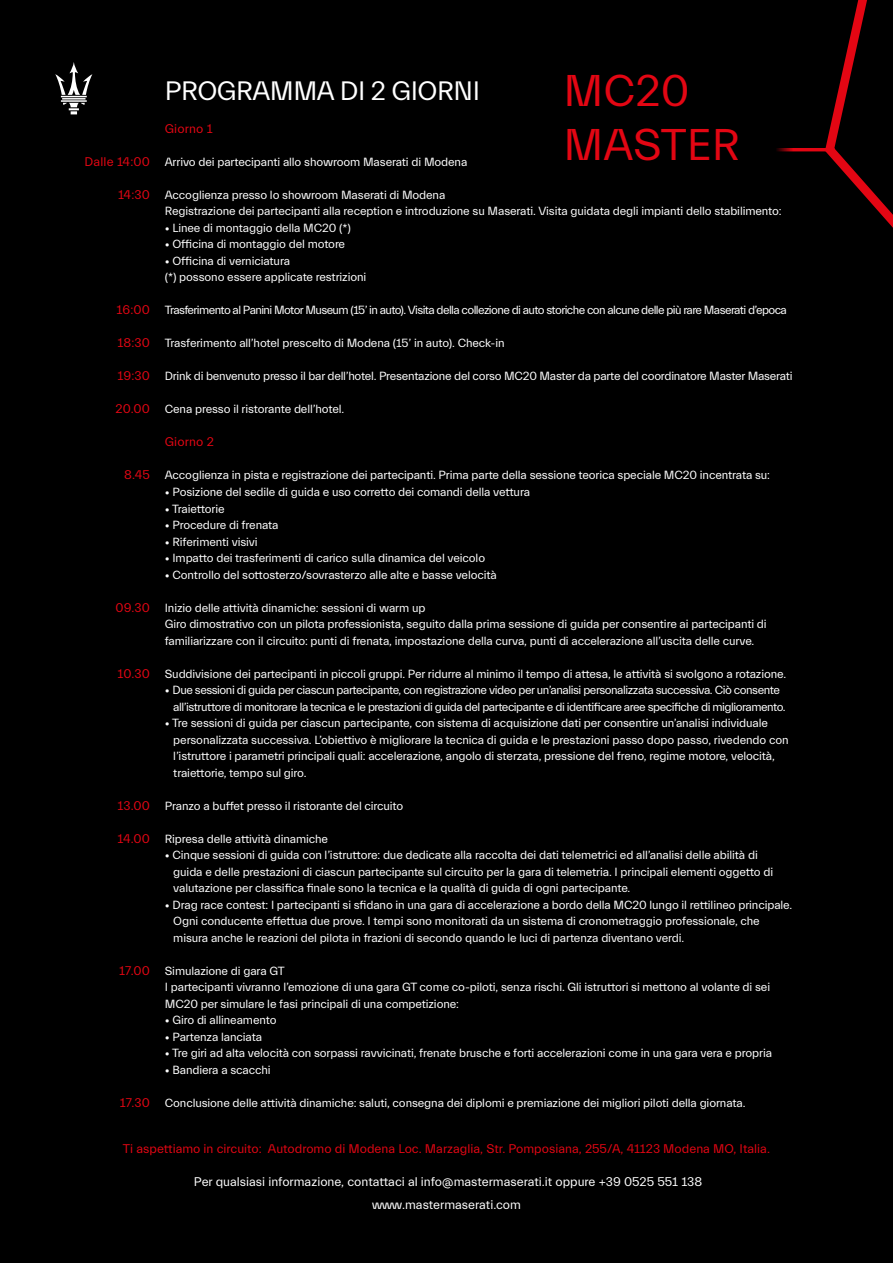
<style>
.page{position:relative;width:893px;height:1263px;background:#000}
.page>*{position:absolute;margin:0;border:0;box-sizing:border-box;transform-origin:0 0}
.t1{font:45px/54.3px "Everett";color:#e30613}
.t2{font:27px "Everett";letter-spacing:-.02em;color:#fff}
.t3{font:12.75px "Everett";color:#e30613}
.t4{font:12.75px/22.8px "Everett";color:#fff;text-align:center}
.t5{font:12px/16.5px "Everett";letter-spacing:-.01em;color:#fff}
.t6{font:12px/16.5px "Everett";letter-spacing:-.04em;color:#fff}
.t7{font:12px "Everett";letter-spacing:-.05em;color:#fff}
</style>
<div class="page">
<hr style="left:775px;top:148px;width:55px;height:3px;background:#e30613">
<div style="left:820px;top:0;width:73px;height:481px;background:#000"></div>
<svg style="left:55px;top:62px;width:37px;height:52px;background:#3d3d3d"></svg>
<p class="t3" style="left:85px;top:155px;width:67px">Dalle 14:00</p>
<p class="t3" style="left:118px;top:188px;width:33px">14:30</p>
<p class="t3" style="left:117px;top:303px;width:35px">16:00</p>
<p class="t3" style="left:117px;top:336px;width:34px">18:30</p>
<p class="t3" style="left:117px;top:369px;width:34px">19:30</p>
<p class="t3" style="left:115px;top:402px;width:36px">20.00</p>
<p class="t3" style="left:124px;top:468px;width:27px">8.45</p>
<p class="t3" style="left:115px;top:600px;width:36px">09.30</p>
<p class="t3" style="left:118px;top:666px;width:34px">10.30</p>
<p class="t3" style="left:117px;top:798px;width:34px">13.00</p>
<p class="t3" style="left:118px;top:831px;width:34px">14.00</p>
<p class="t3" style="left:119px;top:963px;width:32px">17.00</p>
<p class="t3" style="left:120px;top:1095px;width:31px">17.30</p>
<h1 class="t1" style="left:563px;top:64px;width:178px">MC20<br>MASTER</h1>
<h2 class="t2" style="left:165px;top:76px;width:317px">PROGRAMMA DI 2 GIORNI</h2>
<p class="t3" style="left:165px;top:122px;width:49px">Giorno 1</p>
<p class="t5" style="left:165px;top:154px;width:304px">Arrivo dei partecipanti allo showroom Maserati di Modena</p>
<p class="t5" style="left:165px;top:187px;width:618px">Accoglienza presso lo showroom Maserati di Modena<br>Registrazione dei partecipanti alla reception e introduzione su Maserati. Visita guidata degli impianti dello stabilimento:</p>
<p class="t5" style="left:165px;top:220px;width:188px">• Linee di montaggio della MC20 (*)</p>
<p class="t5" style="left:165px;top:236px;width:182px">• Officina di montaggio del motore</p>
<p class="t5" style="left:165px;top:253px;width:203px">• Officina di verniciatura<br>(*) possono essere applicate restrizioni</p>
<p class="t7" style="left:165px;top:304px;width:624px">Trasferimento al Panini Motor Museum (15’ in auto). Visita della collezione di auto storiche con alcune delle più rare Maserati d’epoca</p>
<p class="t5" style="left:165px;top:335px;width:341px">Trasferimento all’hotel prescelto di Modena (15’ in auto). Check-in</p>
<p class="t5" style="left:165px;top:368px;width:629px">Drink di benvenuto presso il bar dell’hotel. Presentazione del corso MC20 Master da parte del coordinatore Master Maserati</p>
<p class="t5" style="left:165px;top:401px;width:181px">Cena presso il ristorante dell’hotel.</p>
<p class="t3" style="left:165px;top:435px;width:51px">Giorno 2</p>
<p class="t5" style="left:165px;top:467px;width:607px">Accoglienza in pista e registrazione dei partecipanti. Prima parte della sessione teorica speciale MC20 incentrata su:</p>
<p class="t5" style="left:165px;top:484px;width:367px">• Posizione del sedile di guida e uso corretto dei comandi della vettura</p>
<p class="t5" style="left:165px;top:500px;width:61px">• Traiettorie</p>
<p class="t5" style="left:165px;top:517px;width:115px">• Procedure di frenata</p>
<p class="t5" style="left:165px;top:533px;width:94px">• Riferimenti visivi</p>
<p class="t5" style="left:165px;top:550px;width:322px">• Impatto dei trasferimenti di carico sulla dinamica del veicolo</p>
<p class="t5" style="left:165px;top:566px;width:334px">• Controllo del sottosterzo/sovrasterzo alle alte e basse velocità</p>
<p class="t5" style="left:165px;top:599px;width:603px">Inizio delle attività dinamiche: sessioni di warm up<br>Giro dimostrativo con un pilota professionista, seguito dalla prima sessione di guida per consentire ai partecipanti di familiarizzare con il circuito: punti di frenata, impostazione della curva, punti di accelerazione all’uscita delle curve.</p>
<p class="t5" style="left:165px;top:665px;width:623px">Suddivisione dei partecipanti in piccoli gruppi. Per ridurre al minimo il tempo di attesa, le attività si svolgono a rotazione.</p>
<p class="t6" style="left:173px;top:682px;width:614px;text-indent:-9px">• Due sessioni di guida per ciascun partecipante, con registrazione video per un’analisi personalizzata successiva. Ciò consente all’istruttore di monitorare la tecnica e le prestazioni di guida del partecipante e di identificare aree specifiche di miglioramento.</p>
<p class="t5" style="left:173px;top:715px;width:617px;text-indent:-9px">• Tre sessioni di guida per ciascun partecipante, con sistema di acquisizione dati per consentire un’analisi individuale personalizzata successiva. L’obiettivo è migliorare la tecnica di guida e le prestazioni passo dopo passo, rivedendo con l’istruttore i parametri principali quali: accelerazione, angolo di sterzata, pressione del freno, regime motore, velocità, traiettorie, tempo sul giro.</p>
<p class="t5" style="left:165px;top:797px;width:240px">Pranzo a buffet presso il ristorante del circuito</p>
<p class="t5" style="left:165px;top:830px;width:165px">Ripresa delle attività dinamiche</p>
<p class="t5" style="left:173px;top:847px;width:601px;text-indent:-9px">• Cinque sessioni di guida con l’istruttore: due dedicate alla raccolta dei dati telemetrici ed all’analisi delle abilità di guida e delle prestazioni di ciascun partecipante sul circuito per la gara di telemetria. I principali elementi oggetto di valutazione per classifica finale sono la tecnica e la qualità di guida di ogni partecipante.</p>
<p class="t5" style="left:173px;top:896px;width:620px;text-indent:-9px">• Drag race contest: I partecipanti si sfidano in una gara di accelerazione a bordo della MC20 lungo il rettilineo principale.<br>Ogni conducente effettua due prove. I tempi sono monitorati da un sistema di cronometraggio professionale, che misura anche le reazioni del pilota in frazioni di secondo quando le luci di partenza diventano verdi.</p>
<p class="t5" style="left:165px;top:962px;width:607px">Simulazione di gara GT<br>I partecipanti vivranno l’emozione di una gara GT come co-piloti, senza rischi. Gli istruttori si mettono al volante di sei<br>MC20 per simulare le fasi principali di una competizione:</p>
<p class="t5" style="left:165px;top:1012px;width:113px">• Giro di allineamento</p>
<p class="t5" style="left:165px;top:1028px;width:99px">• Partenza lanciata</p>
<p class="t5" style="left:165px;top:1045px;width:609px">• Tre giri ad alta velocità con sorpassi ravvicinati, frenate brusche e forti accelerazioni come in una gara vera e propria</p>
<p class="t5" style="left:165px;top:1061px;width:107px">• Bandiera a scacchi</p>
<p class="t5" style="left:165px;top:1094px;width:582px">Conclusione delle attività dinamiche: saluti, consegna dei diplomi e premiazione dei migliori piloti della giornata.</p>
<p class="t3" style="left:123px;top:1142px;width:648px">Ti aspettiamo in circuito: Autodromo di Modena Loc. Marzaglia, Str. Pomposiana, 255/A, 41123 Modena MO, Italia.</p>
<p class="t4" style="left:194px;top:1171px;width:510px">Per qualsiasi informazione, contattaci al info@mastermaserati.it oppure +39 0525 551 138 www.mastermaserati.com</p>
</div>
